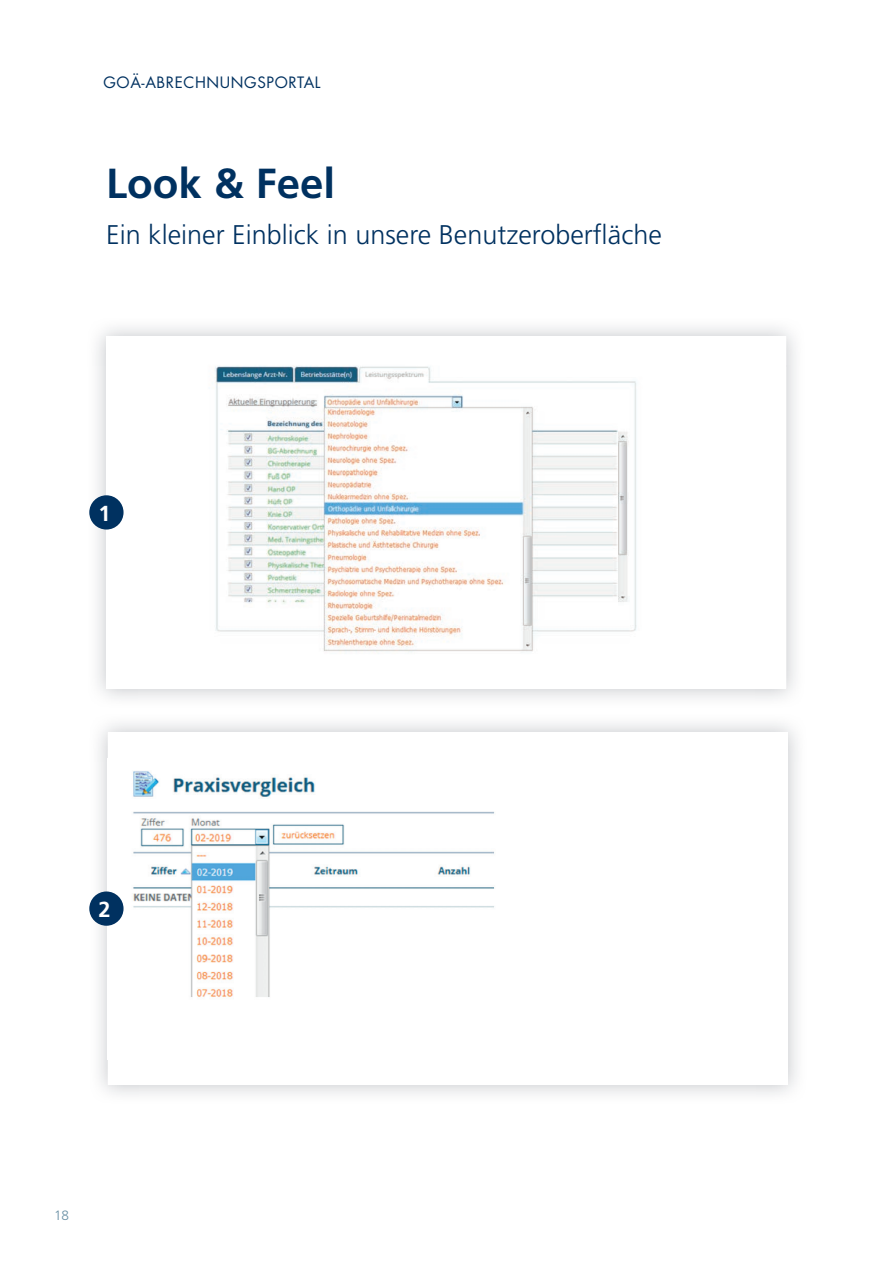
<style>
.page{position:relative;width:893px;height:1263px;background:#fff}
.page>*{position:absolute;margin:0;border:0;box-sizing:border-box;transform-origin:0 0}
.t1{font:700 42px "Frutiger LT Std";color:#003160}
.t2{font:300 27px "Frutiger LT Std";color:#003160}
.t3{font:700 21.75px "Frutiger LT Std";color:#fff}
.t4{font:15.3px "Futura Std";letter-spacing:.04em;color:#003160}
.t5{font:300 13.5px "Frutiger LT Std";color:#6990a5}
</style>
<div class="page">
<img style="left:89px;top:366px;width:49px;height:333px">
<div style="left:107px;top:336px;width:679px;height:352px;background:#fff"></div>
<img style="left:215px;top:366px;width:422px;height:286px">
<img style="left:111px;top:770px;width:384px;height:227px">
<div style="left:89px;top:495px;width:35px;height:34px;background:#003160;border-radius:50%"></div>
<div style="left:89px;top:891px;width:35px;height:35px;background:#003160;border-radius:50%"></div>
<p class="t4" style="left:103px;top:73px;width:219px">GOÄ-ABRECHNUNGSPORTAL</p>
<h1 class="t1" style="left:106px;top:158px;width:230px">Look &amp; Feel</h1>
<p class="t2" style="left:106px;top:220px;width:557px">Ein kleiner Einblick in unsere Benutzeroberfläche</p>
<p class="t3" style="left:99px;top:500px;width:14px">1</p>
<p class="t3" style="left:99px;top:896px;width:14px">2</p>
<p class="t5" style="left:54px;top:1207px;width:17px">18</p>
</div>
